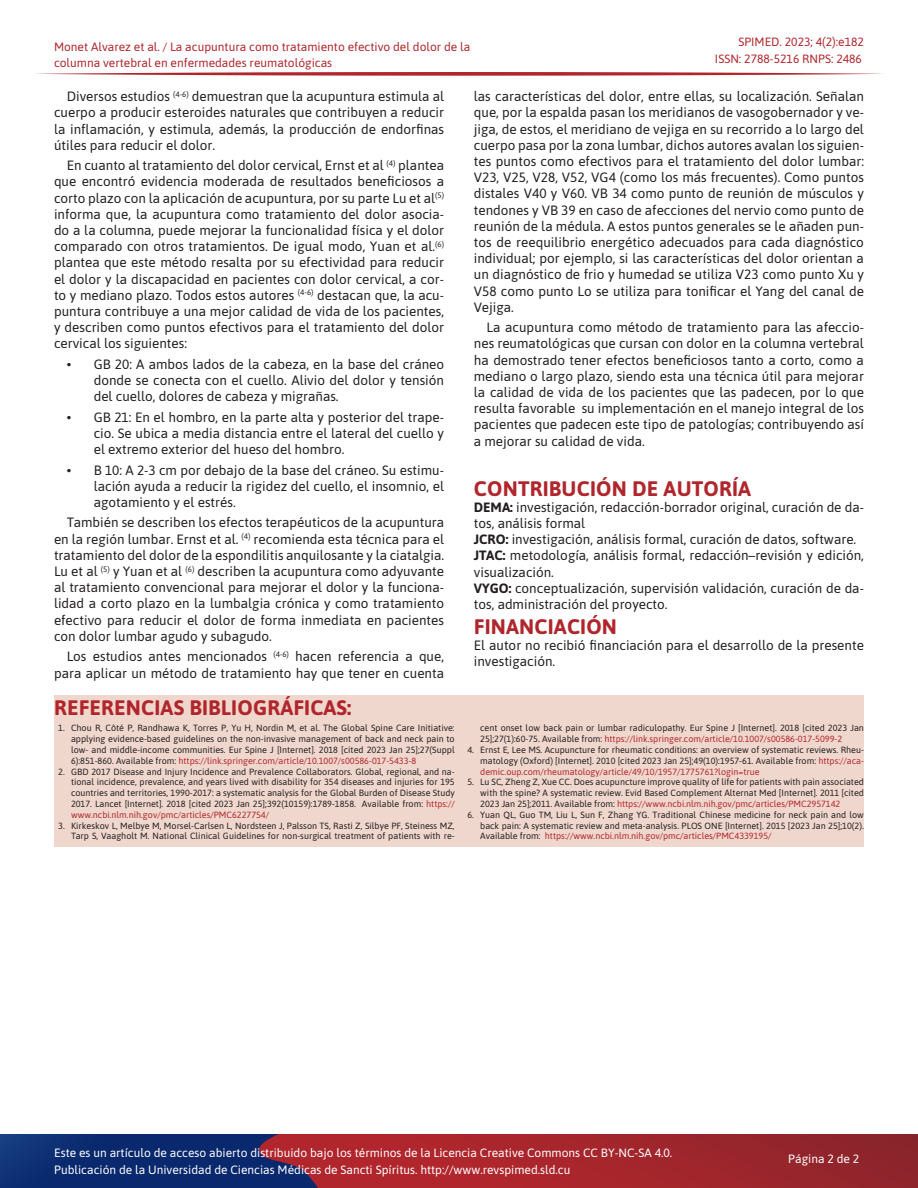
<style>
.page{position:relative;width:918px;height:1188px;background:#fff}
.page>*{position:absolute;margin:0;border:0;box-sizing:border-box;transform-origin:0 0}
.t1{font:700 21px "Asap";letter-spacing:.01em;color:#b0262c}
.t2{font:13.5px/16.2px "Asap";color:#231f20;text-align:justify}
.t3{font:12px "Asap";color:#fff}
.t4{font:12px/16.5px "Asap";color:#b0262c}
.t5{font:9px/10.8px "Asap";color:#231f20;text-align:justify}
.s1{color:#b0262c}
.s2{font-weight:700}
</style>
<div class="page">
<svg style="left:35px;top:72px;width:848px;height:4px"></svg>
<svg style="left:318px;top:1134px;width:600px;height:54px;background:#a2252b"></svg>
<svg style="left:0;top:1134px;width:318px;height:54px;background:#1b2968"></svg>
<div style="left:54px;top:723px;width:810px;height:124px;background:#f0d7cd"></div>
<div style="left:54px;top:695px;width:810px;height:28px;background:#f0d7cd"></div>
<p class="t4" style="left:54px;top:38px;width:418px">Monet Alvarez et al. / La acupuntura como tratamiento efectivo del dolor de la columna vertebral en enfermedades reumatológicas</p>
<p class="t4" style="left:738px;top:33px;width:127px">SPIMED. 2023; 4(2):e182</p>
<p class="t4" style="left:715px;top:49px;width:149px">ISSN: 2788-5216 RNPS: 2486</p>
<p class="t2" style="left:54px;top:88px;width:392px;text-indent:13px">Diversos estudios <sup>(4-6)</sup> demuestran que la acupuntura estimula al cuerpo a producir esteroides naturales que contribuyen a reducir la inflamación, y estimula, además, la producción de endorfinas útiles para reducir el dolor.</p>
<p class="t2" style="left:54px;top:157px;width:392px;text-indent:13px">En cuanto al tratamiento del dolor cervical, Ernst et al <sup>(4)</sup> plantea que encontró evidencia moderada de resultados beneficiosos a corto plazo con la aplicación de acupuntura, por su parte Lu et al<sup>(5) </sup>informa que, la acupuntura como tratamiento del dolor asocia&shy;do a la columna, puede mejorar la funcionalidad física y el dolor comparado con otros tratamientos. De igual modo, Yuan et al.<sup>(6) </sup>plantea que este método resalta por su efectividad para reducir el dolor y la discapacidad en pacientes con dolor cervical, a cor&shy;to y mediano plazo. Todos estos autores <sup>(4-6)</sup> destacan que, la acu&shy;puntura contribuye a una mejor calidad de vida de los pacientes, y describen como puntos efectivos para el tratamiento del dolor cervical los siguientes:</p>
<p class="t2" style="left:94px;top:355px;width:352px;text-indent:-27px">• GB 20: A ambos lados de la cabeza, en la base del cráneo donde se conecta con el cuello. Alivio del dolor y tensión del cuello, dolores de cabeza y migrañas.</p>
<p class="t2" style="left:94px;top:408px;width:352px;text-indent:-27px">• GB 21: En el hombro, en la parte alta y posterior del trape&shy;cio. Se ubica a media distancia entre el lateral del cuello y el extremo exterior del hueso del hombro.</p>
<p class="t2" style="left:94px;top:461px;width:352px;text-indent:-27px">• B 10: A 2-3 cm por debajo de la base del cráneo. Su estimu&shy;lación ayuda a reducir la rigidez del cuello, el insomnio, el agotamiento y el estrés.</p>
<p class="t2" style="left:54px;top:514px;width:392px;text-indent:13px">También se describen los efectos terapéuticos de la acupuntura en la región lumbar. Ernst et al. <sup>(4)</sup> recomienda esta técnica para el tratamiento del dolor de la espondilitis anquilosante y la ciatalgia.<br>Lu et al <sup>(5)</sup> y Yuan et al <sup>(6)</sup> describen la acupuntura como adyuvante al tratamiento convencional para mejorar el dolor y la funciona&shy;lidad a corto plazo en la lumbalgia crónica y como tratamiento efectivo para reducir el dolor de forma inmediata en pacientes con dolor lumbar agudo y subagudo.</p>
<p class="t2" style="left:54px;top:648px;width:392px;text-align:right">Los estudios antes mencionados <sup>(4-6)</sup> hacen referencia a que, para aplicar un método de tratamiento hay que tener en cuenta</p>
<p class="t1" style="left:54px;top:693px;width:299px">REFERENCIAS BIBLIOGRÁFICAS:</p>
<p class="t5" style="left:71px;top:722px;width:385px;text-indent:-13px">1. Chou R, Côté P, Randhawa K, Torres P, Yu H, Nordin M, et al. The Global Spine Care Initiative: applying evidence-based guidelines on the non-invasive management of back and neck pain to low- and middle-income communities. Eur Spine J [Internet]. 2018 [cited 2023 Jan 25];27(Suppl 6):851-860. Available from: <span class="s1">https://link.springer.com/article/10.1007/s00586-017-5433-8</span></p>
<p class="t5" style="left:71px;top:766px;width:385px;text-indent:-13px">2. GBD 2017 Disease and Injury Incidence and Prevalence Collaborators. Global, regional, and na&shy;tional incidence, prevalence, and years lived with disability for 354 diseases and injuries for 195 countries and territories, 1990-2017: a systematic analysis for the Global Burden of Disease Study 2017. Lancet [Internet]. 2018 [cited 2023 Jan 25];392(10159):1789-1858. Available from: <span class="s1">https:// www.ncbi.nlm.nih.gov/pmc/articles/PMC6227754/</span></p>
<p class="t5" style="left:58px;top:820px;width:398px;text-align:right">3. Kirkeskov L, Melbye M, Morsel-Carlsen L, Nordsteen J, Palsson TS, Rasti Z, Silbye PF, Steiness MZ,<br>Tarp S, Vaagholt M. National Clinical Guidelines for non-surgical treatment of patients with re-</p>
<p class="t2" style="left:474px;top:88px;width:392px">las características del dolor, entre ellas, su localización. Señalan que, por la espalda pasan los meridianos de vasogobernador y ve&shy;jiga, de estos, el meridiano de vejiga en su recorrido a lo largo del cuerpo pasa por la zona lumbar, dichos autores avalan los siguien&shy;tes puntos como efectivos para el tratamiento del dolor lumbar:<br>V23, V25, V28, V52, VG4 (como los más frecuentes). Como puntos distales V40 y V60. VB 34 como punto de reunión de músculos y tendones y VB 39 en caso de afecciones del nervio como punto de reunión de la médula. A estos puntos generales se le añaden pun&shy;tos de reequilibrio energético adecuados para cada diagnóstico individual; por ejemplo, si las características del dolor orientan a un diagnóstico de frio y humedad se utiliza V23 como punto Xu y V58 como punto Lo se utiliza para tonificar el Yang del canal de Vejiga.</p>
<p class="t2" style="left:474px;top:319px;width:392px;text-indent:13px">La acupuntura como método de tratamiento para las afeccio&shy;nes reumatológicas que cursan con dolor en la columna vertebral ha demostrado tener efectos beneficiosos tanto a corto, como a mediano o largo plazo, siendo esta una técnica útil para mejorar la calidad de vida de los pacientes que las padecen, por lo que resulta favorable su implementación en el manejo integral de los pacientes que padecen este tipo de patologías; contribuyendo así a mejorar su calidad de vida.</p>
<p class="t1" style="left:474px;top:473px;width:279px">CONTRIBUCIÓN DE AUTORÍA</p>
<p class="t2" style="left:474px;top:498px;width:392px"><span class="s2">DEMA:</span> investigación, redacción-borrador original, curación de da&shy;tos, análisis formal</p>
<p class="t2" style="left:474px;top:531px;width:384px"><span class="s2">JCRO:</span> investigación, análisis formal, curación de datos, software.</p>
<p class="t2" style="left:474px;top:547px;width:392px"><span class="s2">JTAC:</span> metodología, análisis formal, redacción–revisión y edición, visualización.</p>
<p class="t2" style="left:474px;top:579px;width:392px"><span class="s2">VYGO:</span> conceptualización, supervisión validación, curación de da&shy;tos, administración del proyecto.</p>
<p class="t1" style="left:474px;top:612px;width:145px">FINANCIACIÓN</p>
<p class="t2" style="left:474px;top:637px;width:392px">El autor no recibió financiación para el desarrollo de la presente investigación.</p>
<p class="t5" style="left:480px;top:722px;width:385px">cent onset low back pain or lumbar radiculopathy. Eur Spine J [Internet]. 2018 [cited 2023 Jan<br>25];27(1):60-75. Available from: <span class="s1">https://link.springer.com/article/10.1007/s00586-017-5099-2</span></p>
<p class="t5" style="left:480px;top:744px;width:385px;text-indent:-13px">4. Ernst E, Lee MS. Acupuncture for rheumatic conditions: an overview of systematic reviews. Rheu&shy;matology (Oxford) [Internet]. 2010 [cited 2023 Jan 25];49(10):1957-61. Available from: <span class="s1">https://aca&shy;demic.oup.com/rheumatology/article/49/10/1957/1775761?login=true</span></p>
<p class="t5" style="left:480px;top:776px;width:385px;text-indent:-13px">5. Lu SC, Zheng Z, Xue CC. Does acupuncture improve quality of life for patients with pain associated with the spine? A systematic review. Evid Based Complement Alternat Med [Internet]. 2011 [cited 2023 Jan 25];2011. Available from: <span class="s1">https://www.ncbi.nlm.nih.gov/pmc/articles/PMC2957142</span></p>
<p class="t5" style="left:480px;top:809px;width:385px;text-indent:-13px">6. Yuan QL, Guo TM, Liu L, Sun F, Zhang YG. Traditional Chinese medicine for neck pain and low back pain: A systematic review and meta-analysis. PLOS ONE [Internet]. 2015 [2023 Jan 25];10(2).<br>Available from: <span class="s1">https://www.ncbi.nlm.nih.gov/pmc/articles/PMC4339195/</span></p>
<p class="t3" style="left:54px;top:1144px;width:620px">Este es un artículo de acceso abierto distribuido bajo los términos de la Licencia Creative Commons CC BY-NC-SA 4.0.</p>
<p class="t3" style="left:54px;top:1161px;width:518px">Publicación de la Universidad de Ciencias Médicas de Sancti Spíritus. http://www.revspimed.sld.cu</p>
<p class="t3" style="left:788px;top:1151px;width:73px">Página 2 de 2</p>
</div>
